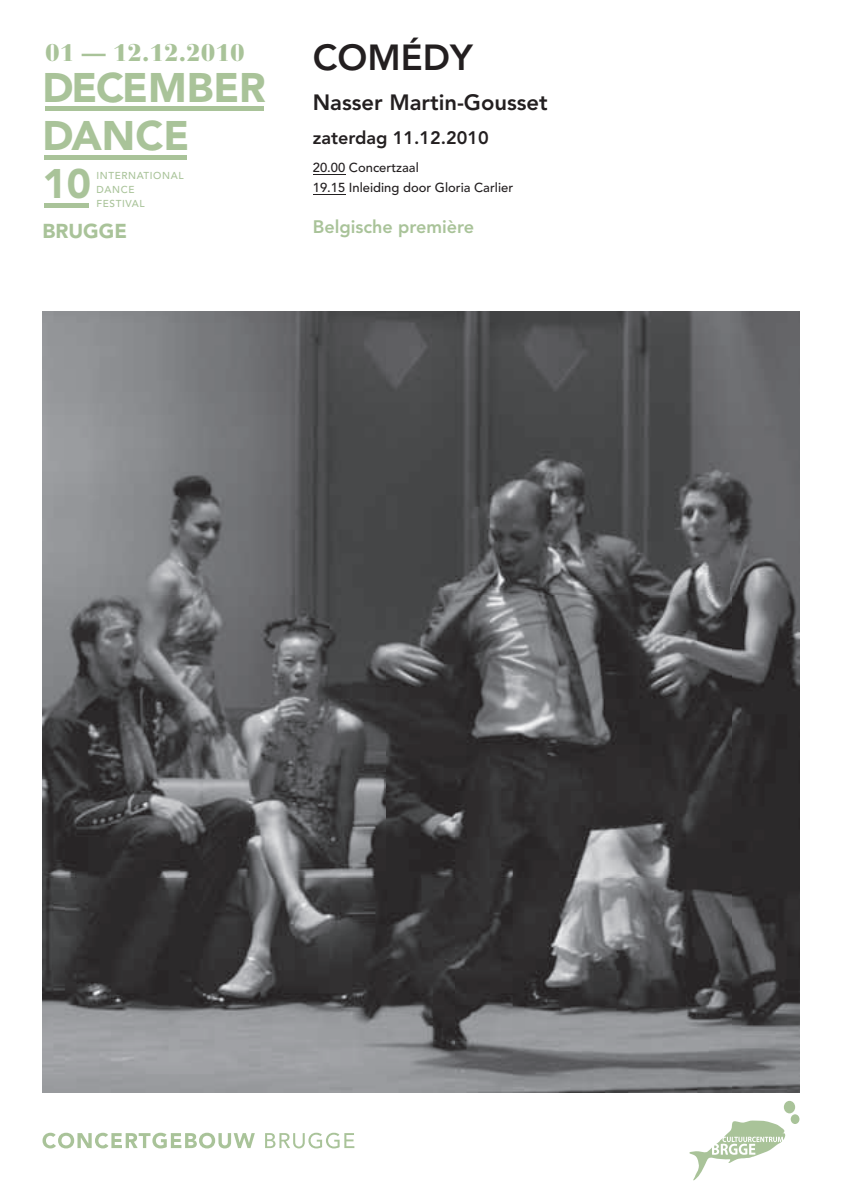
<style>
.page{position:relative;width:842px;height:1191px;background:#fff}
.page>*{position:absolute;margin:0;border:0;box-sizing:border-box;transform-origin:0 0}
.t1{font:900 41px/48px "Avenir LT";color:#a9c399}
.t2{font:800 36px "Avenir LT";color:#231f20}
.t3{font:900 24px "Bauer Bodoni";color:#a9c399}
.t4{font:800 22px "Avenir LT";color:#231f20}
.t5{font:900 20px "Avenir LT";color:#a9c399}
.t6{font:800 18px "Avenir LT";color:#231f20}
.t7{font:800 18px "Avenir LT";color:#a9c399}
.t8{font:500 13px/20px "Avenir LT";color:#231f20}
.t9{font:500 10px/14px "Avenir LT";letter-spacing:.06em;color:#a9c399}
</style>
<div class="page">
<img style="left:42px;top:311px;width:758px;height:781px">
<hr style="left:45px;top:107px;width:218px;height:4px;background:#a9c399">
<hr style="left:45px;top:155px;width:142px;height:4px;background:#a9c399">
<hr style="left:45px;top:203px;width:44px;height:4px;background:#a9c399">
<svg style="left:689px;top:1120px;width:96px;height:60px"></svg>
<div style="left:784px;top:1100px;width:11px;height:13px;background:#a9c399;border-radius:50%"></div>
<div style="left:791px;top:1114px;width:8px;height:10px;background:#a9c399;border-radius:50%"></div>
<hr style="left:313px;top:174px;width:32px;height:1px;background:#231f20">
<hr style="left:313px;top:194px;width:32px;height:1px;background:#231f20">
<svg style="left:43px;top:1132px;width:212px;height:16px"></svg>
<svg style="left:265px;top:1132px;width:89px;height:16px"></svg>
<h3 class="t3" style="left:45px;top:38px;width:201px">01 — 12.12.2010</h3>
<h1 class="t1" style="left:43px;top:64px;width:225px">DECEMBER<br>DANCE<br>10</h1>
<h3 class="t5" style="left:43px;top:219px;width:86px">BRUGGE</h3>
<p class="t9" style="left:97px;top:169px;width:89px">INTERNATIONAL<br>DANCE<br>FESTIVAL</p>
<h2 class="t2" style="left:313px;top:36px;width:161px">COMÉDY</h2>
<h3 class="t4" style="left:313px;top:89px;width:237px">Nasser Martin-Gousset</h3>
<h3 class="t6" style="left:313px;top:127px;width:177px">zaterdag 11.12.2010</h3>
<p class="t8" style="left:313px;top:157px;width:202px">20.00 Concertzaal<br>19.15 Inleiding door Gloria Carlier</p>
<h3 class="t7" style="left:313px;top:216px;width:163px">Belgische première</h3>
</div>
